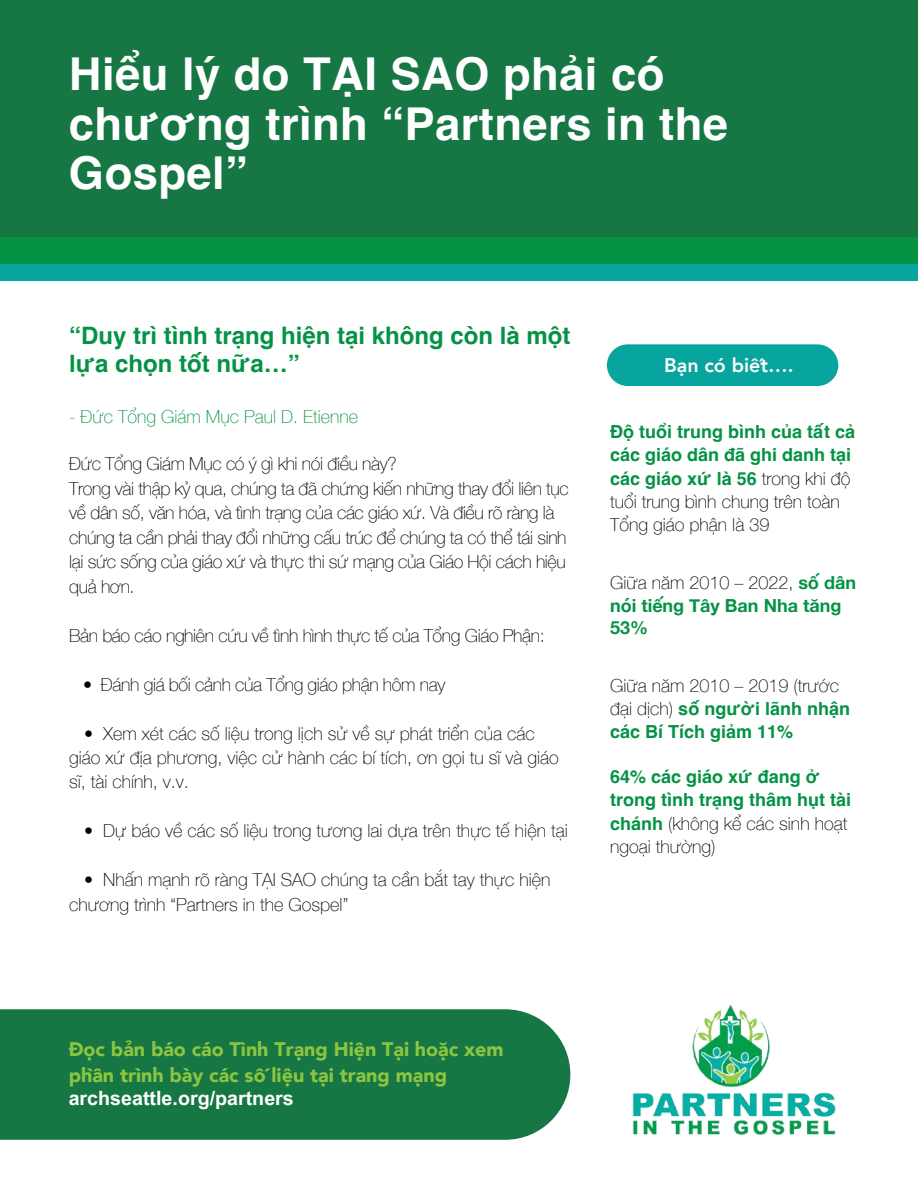
<style>
.page{position:relative;width:918px;height:1188px;background:#fff}
.page>*{position:absolute;margin:0;border:0;box-sizing:border-box;transform-origin:0 0}
.t1{font:700 45.3px/49.5px "Helvetica";letter-spacing:.01em;color:#fff}
.t2{font:700 24px/28.8px "Helvetica";color:#049345}
.t3{font:900 19.65px/25.8px "Avenir";color:#8cc540}
.t4{font:700 19.65px "Arial MT Pro";color:#fff}
.t5{font:800 19.65px "Avenir";color:#fff}
.t6{font:100 18px/24.5px "Helvetica Neue";letter-spacing:-.02em;color:#000}
.t7{font:100 18px/24.5px "Helvetica Neue";color:#000}
.t8{font:700 18px/23.5px "Helvetica";color:#049345}
.t9{font:700 18px/23px "Helvetica Neue";color:#049345}
.t10{font:100 18px "Helvetica Neue";color:#049345}
.s1{font-family:"Helvetica Neue";font-weight:100;color:#000}
.s2{font-weight:100;color:#000}
.s3{font-family:"Helvetica";font-weight:700;color:#049345}
</style>
<div class="page">
<div style="left:0;top:236px;width:918px;height:28px;background:#049345"></div>
<div style="left:0;top:0;width:918px;height:236px;background:#177744"></div>
<div style="left:0;top:264px;width:918px;height:17px;background:#07a59e"></div>
<img style="left:632px;top:1004px;width:204px;height:131px">
<div style="left:0;top:1009px;width:570px;height:131px;background:#177744"></div>
<div style="left:607px;top:344px;width:231px;height:42px;background:#07a59e;border-radius:21px"></div>
<h1 class="t1" style="left:69px;top:55px;width:661px">Hiểu lý do TẠI SAO phải có chương trình “Partners in the<br>Gospel”</h1>
<h2 class="t2" style="left:69px;top:324px;width:503px">“Duy trì tình trạng hiện tại không còn là một lựa chọn tốt nữa…”</h2>
<p class="t10" style="left:69px;top:403px;width:291px">- Đức Tổng Giám Mục Paul D. Etienne</p>
<p class="t6" style="left:69px;top:451px;width:501px">Đức Tổng Giám Mục có ý gì khi nói điều này?<br>Trong vài thập kỷ qua, chúng ta đã chứng kiến những thay đổi liên tục về dân số, văn hóa, và tình trạng của các giáo xứ. Và điều rõ ràng là chúng ta cần phải thay đổi những cấu trúc để chúng ta có thể tái sinh lại sức sống của giáo xứ và thực thi sứ mạng của Giáo Hội cách hiệu quả hơn.</p>
<p class="t6" style="left:69px;top:622px;width:477px">Bản báo cáo nghiên cứu về tình hình thực tế của Tổng Giáo Phận:</p>
<p class="t6" style="left:83px;top:671px;width:364px">• Đánh giá bối cảnh của Tổng giáo phận hôm nay</p>
<p class="t7" style="left:69px;top:720px;width:491px;text-indent:15px">• Xem xét các số liệu trong lịch sử về sự phát triển của các giáo xứ địa phương, việc cử hành các bí tích, ơn gọi tu sĩ và giáo sĩ, tài chính, v.v.</p>
<p class="t7" style="left:84px;top:818px;width:485px">• Dự báo về các số liệu trong tương lai dựa trên thực tế hiện tại</p>
<p class="t7" style="left:69px;top:867px;width:483px;text-indent:15px">• Nhấn mạnh rõ ràng TẠI SAO chúng ta cần bắt tay thực hiện chương trình “Partners in the Gospel”</p>
<p class="t5" style="left:664px;top:350px;width:131px">Bạn có biết….</p>
<p class="t8" style="left:610px;top:421px;width:247px">Độ tuổi trung bình của tất cả các giáo dân đã ghi danh tại các giáo xứ là 56 <span class="s1">trong khi độ</span></p>
<p class="t7" style="left:610px;top:489px;width:231px;line-height:23px">tuổi trung bình chung trên toàn<br>Tổng giáo phận là 39</p>
<p class="t9" style="left:610px;top:571px;width:248px"><span class="s2">Giữa năm 2010 – 2022,</span> số dân nói tiếng Tây Ban Nha tăng<br>53%</p>
<p class="t7" style="left:610px;top:673px;width:231px">Giữa năm 2010 – 2019 (trước</p>
<p class="t8" style="left:610px;top:699px;width:241px;line-height:23px"><span class="s1">đại dịch)</span> số người lãnh nhận các Bí Tích giảm 11%</p>
<p class="t8" style="left:610px;top:767px;width:243px;line-height:23px">64% các giáo xứ đang ở trong tình trạng thâm hụt tài</p>
<p class="t7" style="left:610px;top:811px;width:239px;line-height:23px"><span class="s3">chánh</span> (không kể các sinh hoạt ngoại thường)</p>
<p class="t3" style="left:69px;top:1036px;width:436px">Đọc bản báo cáo Tình Trạng Hiện Tại hoặc xem phần trình bày các số liệu tại trang mạng</p>
<p class="t4" style="left:69px;top:1091px;width:227px">archseattle.org/partners</p>
</div>
